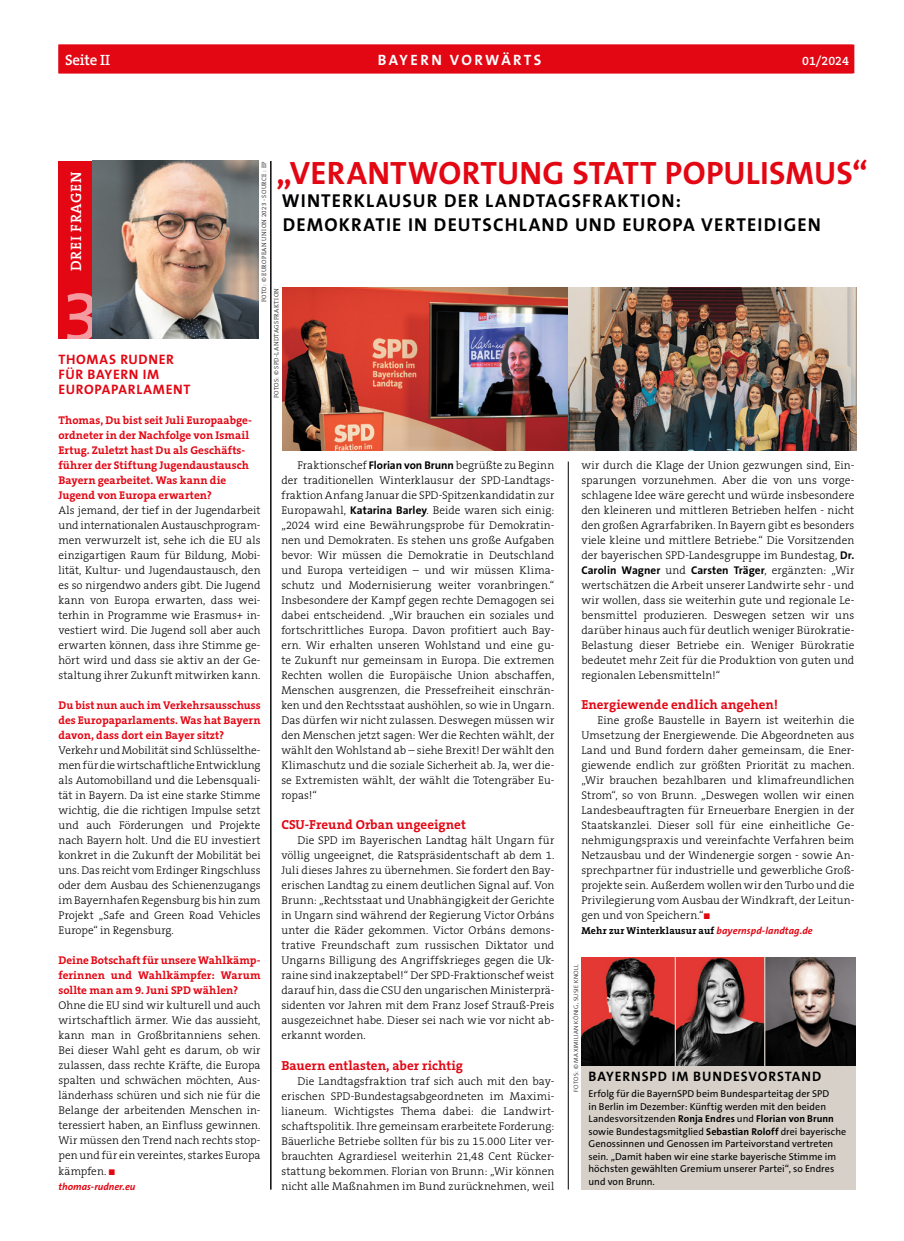
<style>
.page{position:relative;width:904px;height:1241px;background:#fff}
.page>*{position:absolute;margin:0;border:0;box-sizing:border-box;transform-origin:0 0}
.t1{font:700 32.5px "SPD The Sans";letter-spacing:.01em;color:#e30613}
.t2{font:700 18.75px/23.5px "SPD The Sans";letter-spacing:.06em;color:#000}
.t3{font:600 15px "The Serif B6";letter-spacing:.05em;color:#fff}
.t4{font:700 15px "SPD The Sans";letter-spacing:.155em;color:#fff}
.t5{font:700 13.75px/15px "The Sans B7";letter-spacing:.05em;color:#e30613}
.t6{font:700 13.75px "SPD The Sans";letter-spacing:.065em;color:#000}
.t7{font:700 13.12px "The Serif B7";color:#e30613}
.t8{font:600 12.5px "The Serif B6";color:#fff}
.t9{font:300 11.25px/15px "The Serif B3";letter-spacing:.005em;color:#000;text-align:justify}
.t10{font:700 11.25px/15px "The Serif B7";color:#e30613;text-align:justify}
.t11{font:700 11.25px "The Sans B7";color:#000}
.t12{font:10px/12.5px "SPD The Sans";letter-spacing:.005em;color:#000}
.t13{font:700 10px "The Sans B7";letter-spacing:.005em;color:#000}
.t14{font:700 10px "The Serif B7";letter-spacing:.015em;color:#000}
.t15{font:italic 700 10px "The Sans B7";color:#e30613}
.t16{font:300 6.25px "The Serif B3";letter-spacing:.05em;color:#000}
.t17{font:300 6.25px "SPD The Sans";letter-spacing:.045em;color:#000}
.s1{color:#e30613}
.s2{font-family:"The Sans B7";font-weight:700}
.s3{font-family:"The Serif B3";font-weight:300}
.s4{font-family:"The Sans B7";font-style:italic;color:#e30613}
.s5{font-family:"SPD The Sans";font-weight:400}
</style>
<div class="page">
<div style="left:58px;top:45px;width:794px;height:28px;background:#e30613"></div>
<hr style="left:270px;top:161px;width:1px;height:1028px;background:#000">
<div style="left:58px;top:161px;width:36px;height:178px;background:#e30613"></div>
<svg style="left:67px;top:293px;width:26px;height:46px"></svg>
<img style="left:93px;top:161px;width:166px;height:178px">
<hr style="left:568px;top:461px;width:1px;height:728px;background:#000">
<img style="left:282px;top:288px;width:574px;height:162px">
<div style="left:581px;top:1060px;width:275px;height:129px;background:#d7d0c9"></div>
<img style="left:581px;top:957px;width:274px;height:108px">
<svg style="left:676px;top:957px;width:88px;height:108px;background:#7c4443"></svg>
<hr style="left:674px;top:956px;width:2px;height:111px;background:#d7d0c9">
<hr style="left:764px;top:956px;width:1px;height:111px;background:#d7d0c9">
<h3 class="t3" style="left:65px;top:52px;width:47px">Seite II</h3>
<h3 class="t4" style="left:378px;top:50px;width:165px">BAYERN VORWÄRTS</h3>
<p class="t8" style="left:802px;top:54px;width:48px">01/2024</p>
<p class="t8" style="left:804px;top:54px;width:48px">06/2023</p>
<h3 class="t3" style="left:68px;top:271px;width:101px;rotate:-90deg">DREI FRAGEN</h3>
<p class="t16" style="left:261px;top:302px;width:143px;rotate:-90deg">FOTO: © EUROPEAN UNION 2023 - SOURCE : EP</p>
<p class="t5" style="left:58px;top:352px;width:133px">THOMAS RUDNER<br>FÜR BAYERN IM<br>EUROPAPARLAMENT</p>
<p class="t10" style="left:58px;top:413px;width:195px;text-align:left">Thomas, Du bist seit Juli Europaabge&shy;ordneter in der Nachfolge von Ismail Ertug. Zuletzt hast Du als Geschäfts&shy;führer der Stiftung Jugendaustausch Bayern gearbeitet. Was kann die Jugend von Europa erwarten?</p>
<p class="t9" style="left:58px;top:503px;width:203px">Als jemand, der tief in der Jugendarbeit und internationalen Austauschprogram&shy;men verwurzelt ist, sehe ich die EU als einzigartigen Raum für Bildung, Mobi&shy;lität, Kultur- und Jugendaustausch, den es so nirgendwo anders gibt. Die Jugend kann von Europa erwarten, dass wei&shy;terhin in Programme wie Erasmus+ in&shy;vestiert wird. Die Jugend soll aber auch erwarten können, dass ihre Stimme ge&shy;hört wird und dass sie aktiv an der Ge&shy;staltung ihrer Zukunft mitwirken kann.</p>
<p class="t10" style="left:58px;top:698px;width:203px">Du bist nun auch im Verkehrsausschuss des Europaparlaments. Was hat Bayern davon, dass dort ein Bayer sitzt?</p>
<p class="t9" style="left:58px;top:743px;width:203px">Verkehr und Mobilität sind Schlüsselthe&shy;men für die wirtschaftliche Entwicklung als Automobilland und die Lebensquali&shy;tät in Bayern. Da ist eine starke Stimme wichtig, die die richtigen Impulse setzt und auch Förderungen und Projekte nach Bayern holt. Und die EU investiert konkret in die Zukunft der Mobilität bei uns. Das reicht vom Erdinger Ringschluss oder dem Ausbau des Schienenzugangs im Bayernhafen Regensburg bis hin zum Projekt „Safe and Green Road Vehicles Europe“ in Regensburg.</p>
<p class="t10" style="left:58px;top:953px;width:203px">Deine Botschaft für unsere Wahlkämp&shy;ferinnen und Wahlkämpfer: Warum sollte man am 9. Juni SPD wählen?</p>
<p class="t9" style="left:58px;top:998px;width:203px">Ohne die EU sind wir kulturell und auch wirtschaftlich ärmer. Wie das aussieht, kann man in Großbritanniens sehen.<br>Bei dieser Wahl geht es darum, ob wir zulassen, dass rechte Kräfte, die Europa spalten und schwächen möchten, Aus&shy;länderhass schüren und sich nie für die Belange der arbeitenden Menschen in&shy;teressiert haben, an Einfluss gewinnen.<br>Wir müssen den Trend nach rechts stop&shy;pen und für ein vereintes, starkes Europa kämpfen. <span class="s1">■</span></p>
<p class="t15" style="left:58px;top:1180px;width:78px">thomas-rudner.eu</p>
<h1 class="t1" style="left:276px;top:152px;width:593px">„VERANTWORTUNG STATT POPULISMUS“</h1>
<h2 class="t2" style="left:282px;top:189px;width:540px">WINTERKLAUSUR DER LANDTAGSFRAKTION:<br>DEMOKRATIE IN DEUTSCHLAND UND EUROPA VERTEIDIGEN</h2>
<p class="t16" style="left:273px;top:398px;width:112px;rotate:-90deg">FOTOS: © SPD-LANDTAGSFRAKTION</p>
<p class="t9" style="left:281px;top:458px;width:274px;text-indent:16px">Fraktionschef <span class="s2">Florian von Brunn</span> begrüßte zu Beginn der traditionellen Winterklausur der SPD-Landtags&shy;fraktion Anfang Januar die SPD-Spitzenkandidatin zur Europawahl, <span class="s2">Katarina Barley</span>. Beide waren sich einig: „2024 wird eine Bewährungsprobe für Demokratin&shy;nen und Demokraten. Es stehen uns große Aufgaben bevor: Wir müssen die Demokratie in Deutschland und Europa verteidigen – und wir müssen Klima&shy;schutz und Modernisierung weiter voranbringen.“ Insbesondere der Kampf gegen rechte Demagogen sei dabei entscheidend. „Wir brauchen ein soziales und fortschrittliches Europa. Davon profitiert auch Bay&shy;ern. Wir erhalten unseren Wohlstand und eine gu&shy;te Zukunft nur gemeinsam in Europa. Die extremen Rechten wollen die Europäische Union abschaffen, Menschen ausgrenzen, die Pressefreiheit einschrän&shy;ken und den Rechtsstaat aushöhlen, so wie in Ungarn.<br>Das dürfen wir nicht zulassen. Deswegen müssen wir den Menschen jetzt sagen: Wer die Rechten wählt, der wählt den Wohlstand ab – siehe Brexit! Der wählt den Klimaschutz und die soziale Sicherheit ab. Ja, wer die&shy;se Extremisten wählt, der wählt die Totengräber Eu&shy;ropas!“</p>
<p class="t7" style="left:281px;top:817px;width:186px">CSU-Freund Orban ungeeignet</p>
<p class="t9" style="left:281px;top:833px;width:274px;text-indent:16px">Die SPD im Bayerischen Landtag hält Ungarn für völlig ungeeignet, die Ratspräsidentschaft ab dem 1.<br>Juli dieses Jahres zu übernehmen. Sie fordert den Bay&shy;erischen Landtag zu einem deutlichen Signal auf. Von Brunn: „Rechtsstaat und Unabhängigkeit der Gerichte in Ungarn sind während der Regierung Victor Orbáns unter die Räder gekommen. Victor Orbáns demons&shy;trative Freundschaft zum russischen Diktator und Ungarns Billigung des Angriffskrieges gegen die Uk&shy;raine sind inakzeptabel!“ Der SPD-Fraktionschef weist darauf hin, dass die CSU den ungarischen Ministerprä&shy;sidenten vor Jahren mit dem Franz Josef Strauß-Preis ausgezeichnet habe. Dieser sei nach wie vor nicht ab&shy;erkannt worden.</p>
<p class="t7" style="left:281px;top:1057px;width:183px">Bauern entlasten, aber richtig</p>
<p class="t9" style="left:281px;top:1073px;width:274px;text-indent:16px">Die Landtagsfraktion traf sich auch mit den bay&shy;erischen SPD-Bundestagsabgeordneten im Maximi&shy;lianeum. Wichtigstes Thema dabei: die Landwirt&shy;schaftspolitik. Ihre gemeinsam erarbeitete Forderung:<br>Bäuerliche Betriebe sollten für bis zu 15.000 Liter ver&shy;brauchten Agrardiesel weiterhin 21,48 Cent Rücker&shy;stattung bekommen. Florian von Brunn: „Wir können nicht alle Maßnahmen im Bund zurücknehmen, weil</p>
<p class="t9" style="left:581px;top:458px;width:274px">wir durch die Klage der Union gezwungen sind, Ein&shy;sparungen vorzunehmen. Aber die von uns vorge&shy;schlagene Idee wäre gerecht und würde insbesondere den kleineren und mittleren Betrieben helfen - nicht den großen Agrarfabriken. In Bayern gibt es besonders viele kleine und mittlere Betriebe.“ Die Vorsitzenden der bayerischen SPD-Landesgruppe im Bundestag, <span class="s2">Dr.</span></p>
<p class="t11" style="left:581px;top:564px;width:274px">Carolin Wagner <span class="s3">und</span> Carsten Träger<span class="s3">, ergänzten: „Wir</span></p>
<p class="t9" style="left:581px;top:578px;width:274px">wertschätzen die Arbeit unserer Landwirte sehr - und wir wollen, dass sie weiterhin gute und regionale Le&shy;bensmittel produzieren. Deswegen setzen wir uns darüber hinaus auch für deutlich weniger Bürokratie-Belastung dieser Betriebe ein. Weniger Bürokratie bedeutet mehr Zeit für die Produktion von guten und regionalen Lebensmitteln!“</p>
<p class="t7" style="left:581px;top:697px;width:198px">Energiewende endlich angehen!</p>
<p class="t9" style="left:581px;top:713px;width:274px;text-indent:16px">Eine große Baustelle in Bayern ist weiterhin die Umsetzung der Energiewende. Die Abgeordneten aus Land und Bund fordern daher gemeinsam, die Ener&shy;giewende endlich zur größten Priorität zu machen. „Wir brauchen bezahlbaren und klimafreundlichen Strom“, so von Brunn. „Deswegen wollen wir einen Landesbeauftragten für Erneuerbare Energien in der Staatskanzlei. Dieser soll für eine einheitliche Ge&shy;nehmigungspraxis und vereinfachte Verfahren beim Netzausbau und der Windenergie sorgen - sowie An&shy;sprechpartner für industrielle und gewerbliche Groß&shy;projekte sein. Außerdem wollen wir den Turbo und die Privilegierung vom Ausbau der Windkraft, der Leitun&shy;gen und von Speichern.“<span class="s1">■</span></p>
<p class="t14" style="left:581px;top:925px;width:233px">Mehr zur Winterklausur auf <span class="s4">bayernspd-landtag.de</span></p>
<p class="t17" style="left:572px;top:1091px;width:129px;rotate:-90deg">FOTOS: © MAXIMILIAN KÖNIG, SUSIE KNOLL</p>
<p class="t6" style="left:588px;top:1067px;width:234px">BAYERNSPD IM BUNDESVORSTAND</p>
<p class="t12" style="left:588px;top:1087px;width:242px">Erfolg für die BayernSPD beim Bundesparteitag der SPD in Berlin im Dezember: Künftig werden mit den beiden</p>
<p class="t13" style="left:588px;top:1113px;width:247px"><span class="s5">Landesvorsitzenden</span> Ronja Endres <span class="s5">und</span> Florian von Brunn</p>
<p class="t12" style="left:588px;top:1124px;width:259px">sowie Bundestagsmitglied <span class="s2">Sebastian Roloff</span> drei bayerische Genossinnen und Genossen im Parteivorstand vertreten sein. „Damit haben wir eine starke bayerische Stimme im höchsten gewählten Gremium unserer Partei“, so Endres und von Brunn.</p>
</div>
